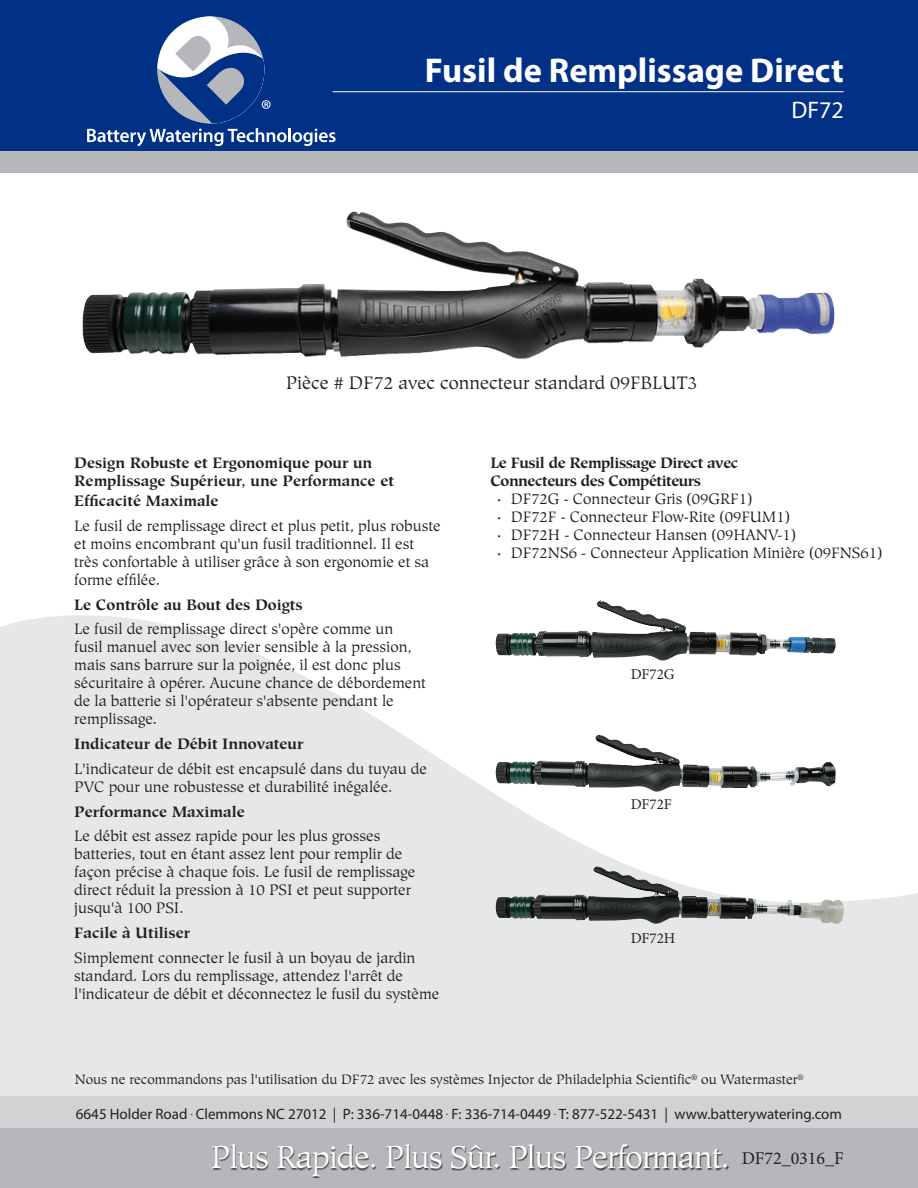
<style>
.page{position:relative;width:918px;height:1188px;background:#fff}
.page>*{position:absolute;margin:0;border:0;box-sizing:border-box;transform-origin:0 0}
.t1{font:700 34.5px "Myriad Pro";color:#fff}
.t2{font:31.5px "Hiroshige";letter-spacing:-.03em;color:#fff}
.t3{font:24px "Myriad Pro";color:#fff}
.t4{font:18px "Hiroshige Std";color:#231f20}
.t5{font:18px "Minion Pro";color:#231f20}
.t6{font:15px/18px "Hiroshige";color:#231f20}
.Paragraph_Style_1{font:700 15px/18px "Hiroshige";color:#231f20}
.t7{font:15px "Hiroshige Std";color:#231f20}
.t8{font:15px "Myriad Pro";color:#231f20}
.t9{font:700 15px/18px "Hiroshige Std";letter-spacing:-.03em;color:#231f20}
.t10{font:15px "Minion Pro";color:#231f20}
.t11{font:13.5px "Hiroshige Std";color:#231f20}
</style>
<div class="page">
<svg style="left:0;top:615px;width:918px;height:481px;fill:#e6e7e9"></svg>
<div style="left:0;top:1096px;width:918px;height:40px;background:#d1d2d4"></div>
<div style="left:0;top:1129px;width:918px;height:59px;background:#b6b7bb"></div>
<div style="left:0;top:0;width:918px;height:154px;background:#003186"></div>
<hr style="left:288px;top:128px;width:3px;height:14px;background:#fff">
<svg style="left:293px;top:129px;width:43px;height:17px"></svg>
<svg style="left:87px;top:16px;width:200px;height:130px"></svg>
<hr style="left:333px;top:91px;width:511px;height:1px;background:#e6e7e9">
<div style="left:0;top:151px;width:918px;height:22px;background:#b6b7bb"></div>
<img style="left:83px;top:212px;width:611px;height:147px">
<img style="left:496px;top:735px;width:340px;height:57px">
<img style="left:496px;top:600px;width:269px;height:61px">
<img style="left:496px;top:866px;width:348px;height:58px">
<div style="left:213px;top:1145px;width:516px;height:33px;background:#231f20;opacity:.75"></div>
<p class="t1" style="left:425px;top:48px;width:420px">Fusil de Remplissage Direct</p>
<p class="t3" style="left:791px;top:95px;width:54px">DF72</p>
<p class="t4" style="left:286px;top:372px;width:413px">Pièce # DF72 avec connecteur standard 09FBLUT3</p>
<p class="Paragraph_Style_1" style="left:74px;top:454px;width:321px">Design Robuste et Ergonomique pour un<br>Remplissage Supérieur, une Performance et</p>
<p class="Paragraph_Style_1" style="left:74px;top:492px;width:146px">Efficacité Maximale</p>
<p class="t6" style="left:74px;top:517px;width:368px">Le fusil de remplissage direct et plus petit, plus robuste et moins encombrant qu'un fusil traditionnel. Il est très confortable à utiliser grâce à son ergonomie et sa forme effilée.</p>
<p class="Paragraph_Style_1" style="left:74px;top:595px;width:230px">Le Contrôle au Bout des Doigts</p>
<p class="t6" style="left:74px;top:620px;width:353px">Le fusil de remplissage direct s'opère comme un<br>fusil manuel avec son levier sensible à la pression, mais sans barrure sur la poignée, il est donc plus sécuritaire à opérer. Aucune chance de débordement de la batterie si l'opérateur s'absente pendant le remplissage.</p>
<p class="Paragraph_Style_1" style="left:74px;top:735px;width:231px">Indicateur de Débit Innovateur</p>
<p class="t6" style="left:74px;top:760px;width:354px">L'indicateur de débit est encapsulé dans du tuyau de<br>PVC pour une robustesse et durabilité inégalée.</p>
<p class="Paragraph_Style_1" style="left:74px;top:802px;width:172px">Performance Maximale</p>
<p class="t6" style="left:74px;top:827px;width:343px">Le débit est assez rapide pour les plus grosses batteries, tout en étant assez lent pour remplir de façon précise à chaque fois. Le fusil de remplissage direct réduit la pression à 10 PSI et peut supporter jusqu'à 100 PSI.</p>
<p class="Paragraph_Style_1" style="left:74px;top:924px;width:118px">Facile à Utiliser</p>
<p class="t6" style="left:74px;top:949px;width:367px">Simplement connecter le fusil à un boyau de jardin standard. Lors du remplissage, attendez l'arrêt de l'indicateur de débit et déconnectez le fusil du système</p>
<p class="t9" style="left:490px;top:454px;width:249px">Le Fusil de Remplissage Direct avec<br>Connecteurs des Compétiteurs</p>
<p class="t7" style="left:497px;top:490px;width:257px">· DF72G - Connecteur Gris (09GRF1)</p>
<p class="t7" style="left:497px;top:508px;width:294px">· DF72F - Connecteur Flow-Rite (09FUM1)</p>
<p class="t7" style="left:497px;top:526px;width:300px">· DF72H - Connecteur Hansen (09HANV-1)</p>
<p class="t7" style="left:497px;top:544px;width:387px">· DF72NS6 - Connecteur Application Minière (09FNS61)</p>
<p class="t10" style="left:631px;top:664px;width:45px">DF72G</p>
<p class="t10" style="left:631px;top:794px;width:43px">DF72F</p>
<p class="t10" style="left:631px;top:928px;width:46px">DF72H</p>
<p class="t11" style="left:75px;top:1072px;width:731px">Nous ne recommandons pas l'utilisation du DF72 avec les systèmes Injector de Philadelphia Scientific<sup>®</sup> ou Watermaster<sup>®</sup></p>
<p class="t8" style="left:76px;top:1104px;width:768px">6645 Holder Road . Clemmons NC 27012 | P: 336-714-0448 . F: 336-714-0449 . T: 877-522-5431 | www.batterywatering.com</p>
<p class="t5" style="left:742px;top:1146px;width:103px">DF72_0316_F</p>
<p class="t2" style="left:211px;top:1139px;width:521px">Plus Rapide. Plus Sûr. Plus Performant.</p>
</div>
